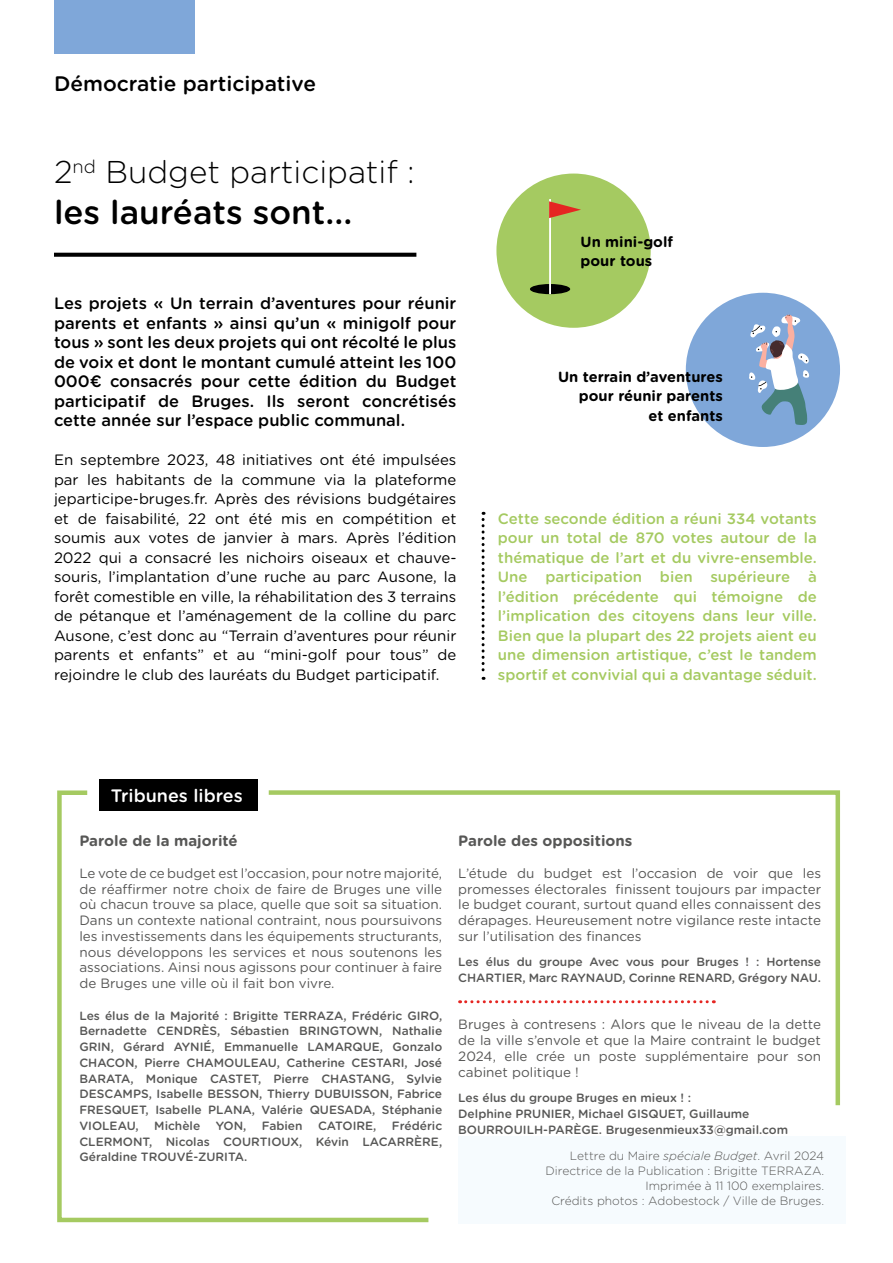
<style>
.page{position:relative;width:893px;height:1263px;background:#fff}
.page>*{position:absolute;margin:0;border:0;box-sizing:border-box;transform-origin:0 0}
.t1{font:500 33.3px "Gotham Rounded";color:#000}
.t2{font:300 31.5px "Gotham Rounded";color:#000}
.t3{font:500 21px "Gotham Rounded";color:#000}
.t4{font:500 18px "Gotham Rounded";color:#fff}
.t5{font:500 16.5px/19.5px "Gotham Rounded";color:#000;text-align:justify}
.t6{font:15px/19.5px "Gotham Rounded";color:#000;text-align:justify}
.t7{font:500 15px/19.5px "Gotham Rounded";color:#a5ca61;text-align:justify}
.t8{font:700 15px "Gotham Rounded";color:#575756}
.t9{font:700 14.7px/19.5px "Gotham Rounded";color:#000}
.t10{font:13.5px/15.8px "Gotham Rounded";color:#575756;text-align:justify}
.t11{font:500 12px/15.8px "Gotham Rounded";color:#575756;text-align:justify}
.t12{font:300 12px/15px "Gotham Rounded";color:#575756;text-align:right}
.s1{font-style:italic}
</style>
<div class="page">
<svg style="left:433px;top:790px;width:407px;height:316px"></svg>
<div style="left:458px;top:1136px;width:387px;height:88px;background:#f6fbfe"></div>
<div style="left:99px;top:779px;width:158px;height:32px;background:#000"></div>
<svg style="left:460px;top:1000px;width:254px;height:3px"></svg>
<div style="left:54px;top:0;width:141px;height:53px;background:#7fa7d9"></div>
<svg style="left:54px;top:253px;width:362px;height:4px"></svg>
<svg style="left:57px;top:788px;width:376px;height:435px"></svg>
<div style="left:686px;top:293px;width:154px;height:154px;background:#7fa7d9;border-radius:50%"></div>
<svg style="left:749px;top:315px;width:60px;height:110px"></svg>
<div style="left:496px;top:174px;width:155px;height:154px;background:#a5ca61;border-radius:50%"></div>
<div style="left:530px;top:284px;width:40px;height:10px;background:#000;border-radius:50%"></div>
<hr style="left:549px;top:199px;width:2px;height:95px;background:#fff">
<svg style="left:549px;top:201px;width:32px;height:17px"></svg>
<svg style="left:482px;top:512px;width:3px;height:168px"></svg>
<h3 class="t3" style="left:54px;top:68px;width:264px">Démocratie participative</h3>
<h2 class="t2" style="left:54px;top:151px;width:362px">2<sup>nd</sup> Budget participatif :</h2>
<h1 class="t1" style="left:54px;top:188px;width:300px">les lauréats sont...</h1>
<p class="t5" style="left:54px;top:293px;width:404px">Les projets « Un terrain d’aventures pour réunir parents et enfants » ainsi qu’un « minigolf pour tous » sont les deux projets qui ont récolté le plus de voix et dont le montant cumulé atteint les 100<br>000€ consacrés pour cette édition du Budget participatif de Bruges. Ils seront concrétisés cette année sur l’espace public communal.</p>
<p class="t6" style="left:54px;top:450px;width:404px">En septembre 2023, 48 initiatives ont été impulsées par les habitants de la commune via la plateforme jeparticipe-bruges.fr. Après des révisions budgétaires et de faisabilité, 22 ont été mis en compétition et soumis aux votes de janvier à mars. Après l’édition 2022 qui a consacré les nichoirs oiseaux et chauve&shy;souris, l’implantation d’une ruche au parc Ausone, la forêt comestible en ville, la réhabilitation des 3 terrains de pétanque et l’aménagement de la colline du parc Ausone, c’est donc au “Terrain d’aventures pour réunir parents et enfants” et au “mini-golf pour tous” de rejoindre le club des lauréats du Budget participatif.</p>
<p class="t9" style="left:581px;top:231px;width:94px">Un mini-golf pour tous</p>
<p class="t9" style="left:558px;top:366px;width:166px;text-align:right">Un terrain d’aventures pour réunir parents<br>et enfants</p>
<p class="t7" style="left:498px;top:508px;width:320px">Cette seconde édition a réuni 334 votants pour un total de 870 votes autour de la thématique de l’art et du vivre-ensemble.<br>Une participation bien supérieure à l’édition précédente qui témoigne de l’implication des citoyens dans leur ville.<br>Bien que la plupart des 22 projets aient eu une dimension artistique, c’est le tandem sportif et convivial qui a davantage séduit.</p>
<h3 class="t4" style="left:111px;top:783px;width:134px">Tribunes libres</h3>
<p class="t8" style="left:79px;top:830px;width:160px">Parole de la majorité</p>
<p class="t10" style="left:79px;top:865px;width:364px">Le vote de ce budget est l’occasion, pour notre majorité, de réaffirmer notre choix de faire de Bruges une ville où chacun trouve sa place, quelle que soit sa situation.<br>Dans un contexte national contraint, nous poursuivons les investissements dans les équipements structurants, nous développons les services et nous soutenons les associations. Ainsi nous agissons pour continuer à faire de Bruges une ville où il fait bon vivre.</p>
<p class="t11" style="left:79px;top:1007px;width:364px">Les élus de la Majorité : Brigitte TERRAZA, Frédéric GIRO, Bernadette CENDRÈS, Sébastien BRINGTOWN, Nathalie GRIN, Gérard AYNIÉ, Emmanuelle LAMARQUE, Gonzalo CHACON, Pierre CHAMOULEAU, Catherine CESTARI, José BARATA, Monique CASTET, Pierre CHASTANG, Sylvie DESCAMPS, Isabelle BESSON, Thierry DUBUISSON, Fabrice FRESQUET, Isabelle PLANA, Valérie QUESADA, Stéphanie VIOLEAU,</p>
<p class="t11" style="left:79px;top:1117px;width:364px;text-indent:312px">Frédéric CLERMONT, Nicolas COURTIOUX, Kévin LACARRÈRE, Géraldine TROUVÉ-ZURITA.</p>
<p class="t11" style="left:154px;top:1117px;width:48px">Michèle</p>
<p class="t11" style="left:216px;top:1117px;width:32px">YON,</p>
<p class="t11" style="left:262px;top:1117px;width:42px">Fabien</p>
<p class="t11" style="left:318px;top:1117px;width:60px">CATOIRE,</p>
<p class="t8" style="left:458px;top:830px;width:176px">Parole des oppositions</p>
<p class="t10" style="left:458px;top:865px;width:364px">L’étude du budget est l’occasion de voir que les promesses électorales finissent toujours par impacter le budget courant, surtout quand elles connaissent des dérapages. Heureusement notre vigilance reste intacte sur l’utilisation des finances</p>
<p class="t11" style="left:458px;top:954px;width:364px">Les élus du groupe Avec vous pour Bruges ! : Hortense<br>CHARTIER, Marc RAYNAUD, Corinne RENARD, Grégory NAU.</p>
<p class="t10" style="left:458px;top:1016px;width:364px">Bruges à contresens : Alors que le niveau de la dette de la ville s’envole et que la Maire contraint le budget 2024, elle crée un poste supplémentaire pour son cabinet politique !</p>
<p class="t11" style="left:458px;top:1089px;width:331px;text-align:left">Les élus du groupe Bruges en mieux ! :<br>Delphine PRUNIER, Michael GISQUET, Guillaume<br>BOURROUILH-PARÈGE. Brugesenmieux33@gmail.com</p>
<p class="t12" style="left:546px;top:1147px;width:280px">Lettre du Maire <span class="s1">spéciale Budget</span>. Avril 2024<br>Directrice de la Publication : Brigitte TERRAZA.<br>Imprimée à 11 100 exemplaires.<br>Crédits photos : Adobestock / Ville de Bruges.</p>
</div>
